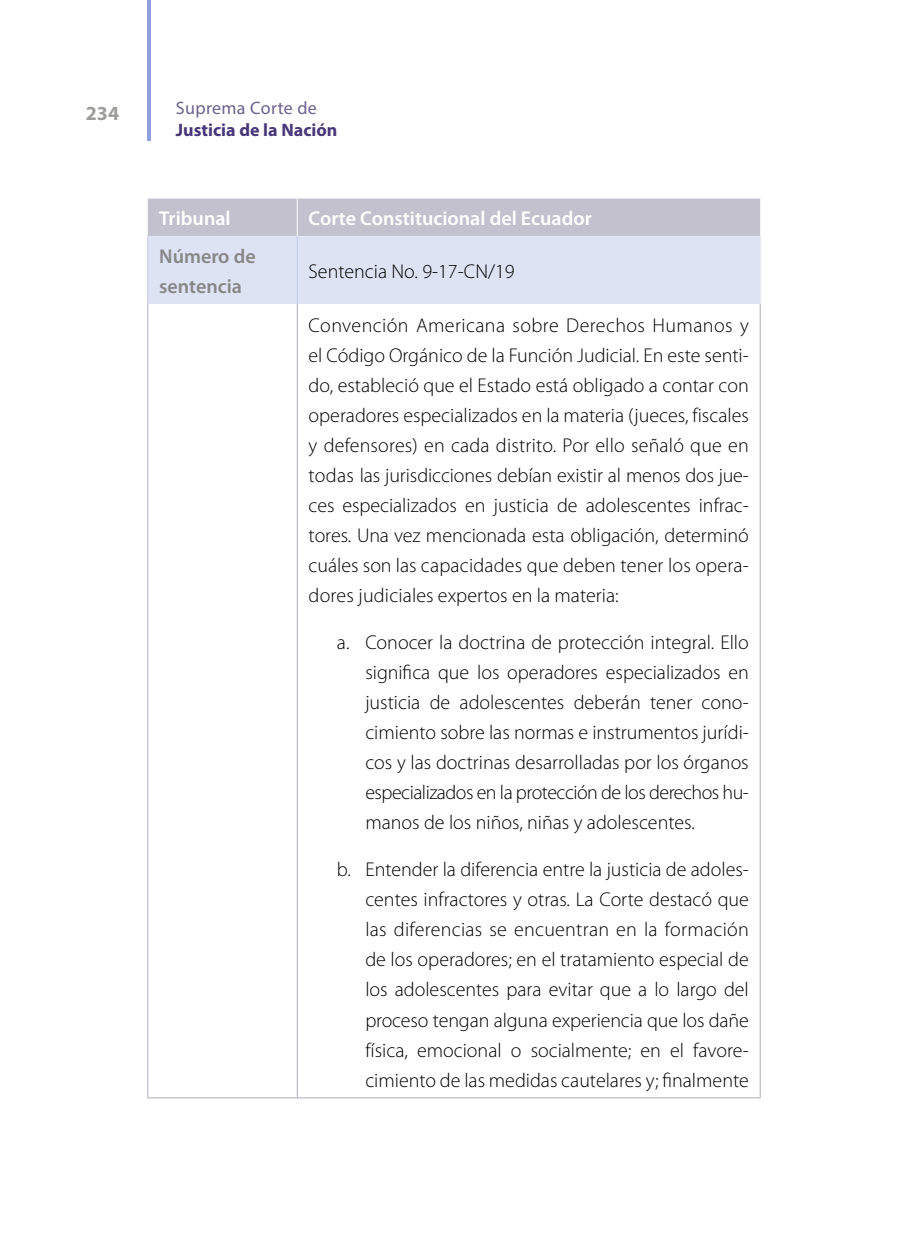
<style>
.page{position:relative;width:908px;height:1248px;background:#fff}
.page>*{position:absolute;margin:0;border:0;box-sizing:border-box;transform-origin:0 0}
.Tabla_cuerpo_bullet{font:300 20px/30px "Myriad Pro";color:#000;text-align:justify}
.TablaCuerpo{font:300 20px/30px "Myriad Pro";letter-spacing:.01em;color:#000;text-align:justify}
.TablaTitulo1{font:600 20px "Myriad Pro";color:#fff}
.TablaTitulo2{font:300 20px "Myriad Pro";color:#000}
.TablaColumnaIzq{font:600 20px/30px "Myriad Pro";color:#878787}
.t1{font:700 20px "Myriad Pro";color:#9d9d9c}
.t2{font:700 18px "Myriad Pro";color:#473679}
.t3{font:18px "Myriad Pro";letter-spacing:.02em;color:#6b628d}
</style>
<div class="page">
<hr style="left:147px;top:0;width:4px;height:141px;background:#8fa1e0">
<svg style="left:148px;top:198px;width:611px;height:106px;background:#d4d7e6"></svg>
<hr style="left:297px;top:304px;width:1px;height:793px;background:#adabbc">
<hr style="left:147px;top:236px;width:1px;height:68px;background:#c0c8eb">
<hr style="left:759px;top:236px;width:1px;height:68px;background:#dee3f4">
<hr style="left:147px;top:304px;width:1px;height:793px;background:#adabbc">
<hr style="left:759px;top:304px;width:1px;height:793px;background:#adabbc">
<hr style="left:297px;top:198px;width:1px;height:38px;background:#fff">
<hr style="left:297px;top:236px;width:1px;height:68px;background:#c0c8eb">
<hr style="left:297px;top:1097px;width:463px;height:1px;background:#adabbc">
<hr style="left:147px;top:1097px;width:150px;height:1px;background:#adabbc">
<p class="t1" style="left:86px;top:101px;width:35px">234</p>
<p class="t3" style="left:176px;top:97px;width:142px">Suprema Corte de</p>
<p class="t2" style="left:176px;top:118px;width:163px">Justicia de la Nación</p>
<p class="TablaTitulo1" style="left:159px;top:205px;width:73px">Tribunal</p>
<p class="TablaTitulo1" style="left:308px;top:205px;width:284px">Corte Constitucional del Ecuador</p>
<p class="TablaColumnaIzq" style="left:159px;top:240px;width:98px">Número de sentencia</p>
<p class="TablaTitulo2" style="left:308px;top:259px;width:207px">Sentencia No. 9-17-CN/19</p>
<p class="TablaCuerpo" style="left:308px;top:310px;width:441px">Convención Americana sobre Derechos Humanos y el Código Orgánico de la Función Judicial. En este senti&shy;do, estableció que el Estado está obligado a contar con operadores especializados en la materia (jueces, fiscales y defensores) en cada distrito. Por ello señaló que en todas las jurisdicciones debían existir al menos dos jue&shy;ces especializados en justicia de adolescentes infrac&shy;tores. Una vez mencionada esta obligación, determinó cuáles son las capacidades que deben tener los opera&shy;dores judiciales expertos en la materia:</p>
<p class="Tabla_cuerpo_bullet" style="left:365px;top:627px;width:385px;text-indent:-28px">a. Conocer la doctrina de protección integral. Ello significa que los operadores especializados en justicia de adolescentes deberán tener cono&shy;cimiento sobre las normas e instrumentos jurídi&shy;cos y las doctrinas desarrolladas por los órganos especializados en la protección de los derechos hu&shy;manos de los niños, niñas y adolescentes.</p>
<p class="Tabla_cuerpo_bullet" style="left:365px;top:854px;width:385px;text-indent:-28px">b. Entender la diferencia entre la justicia de adoles&shy;centes infractores y otras. La Corte destacó que las diferencias se encuentran en la formación de los operadores; en el tratamiento especial de los adolescentes para evitar que a lo largo del proceso tengan alguna experiencia que los dañe física, emocional o socialmente; en el favore&shy;cimiento de las medidas cautelares y; finalmente</p>
</div>
